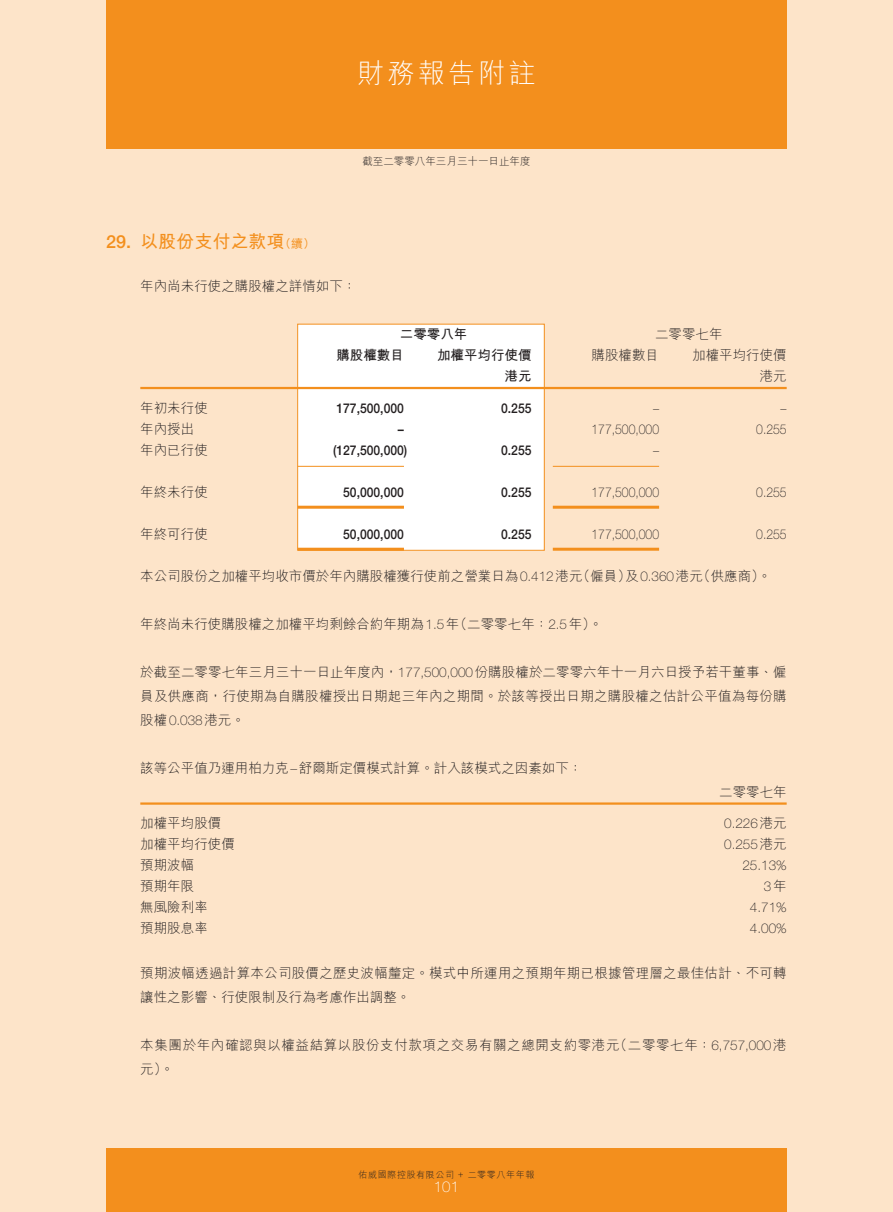
<style>
.page{position:relative;width:893px;height:1212px;background:#fde4c9}
.page>*{position:absolute;margin:0;border:0;box-sizing:border-box;transform-origin:0 0}
.t1{font:27px "M Hei HK Light B5 pc H";letter-spacing:.12em;color:#fff}
.t2{font:18px "M Hei HK Bold B5 pc H";color:#f38f1d}
.t3{font:100 15px "Helvetica Neue";color:#fff}
.t4{font:13.5px/24px "M Hei HK Light B5 pc H";color:#231f20;text-align:justify}
.t5{font:13.5px/24px "M Hei HK Light B5 pc H";letter-spacing:.02em;color:#231f20}
.t6{font:500 13.5px "Helvetica Neue";color:#231f20;scale:.9 1}
.t7{font:13.5px/24px "M Hei HK Light B5 pc H";letter-spacing:.045em;color:#231f20}
.t8{font:100 13.5px "Helvetica Neue";color:#231f20;scale:.9 1}
.t9{font:100 13.5px "Helvetica Neue";color:#231f20}
.t10{font:13.5px "M Hei HK Bold B5 pc H";color:#231f20}
.t11{font:10.5px "M Hei HK Light B5 pc H";color:#231f20}
.t12{font:9px "M Hei HK Light B5 pc H";letter-spacing:.07em;color:#231f20}
.s1{font-family:"Helvetica Neue";font-weight:500}
.s2{font-family:"M Hei HK Medium B5 pc H";font-size:12px}
.s3{font-family:"Helvetica Neue";font-weight:100}
.s4{font-family:"M Hei HK Light B5 pc H";font-weight:400}
</style>
<div class="page">
<div style="left:106px;top:0;width:681px;height:149px;background:#f38f1d"></div>
<div style="left:106px;top:1148px;width:681px;height:64px;background:#f38f1d"></div>
<div style="left:298px;top:324px;width:246px;height:226px;background:#fff"></div>
<div style="left:297px;top:324px;width:248px;height:227px;border:1px solid #f38f1d"></div>
<hr style="left:140px;top:387px;width:647px;height:2px;background:#f38f1d">
<hr style="left:140px;top:802px;width:647px;height:3px;background:#f38f1d">
<hr style="left:298px;top:466px;width:106px;height:1px;background:#f38f1d">
<hr style="left:553px;top:466px;width:106px;height:1px;background:#f38f1d">
<hr style="left:298px;top:506px;width:106px;height:3px;background:#f38f1d">
<hr style="left:553px;top:506px;width:106px;height:3px;background:#f38f1d">
<hr style="left:298px;top:548px;width:106px;height:3px;background:#f38f1d">
<hr style="left:553px;top:548px;width:106px;height:3px;background:#f38f1d">
<h1 class="t1" style="left:357px;top:63px;width:180px">財務報告附註</h1>
<p class="t11" style="left:362px;top:157px;width:169px">截至二零零八年三月三十一日止年度</p>
<h2 class="t2" style="left:106px;top:234px;width:210px"><span class="s1">29.</span> 以股份支付之款項<span class="s2">（續）</span></h2>
<p class="t4" style="left:140px;top:276px;width:218px">年內尚未行使之購股權之詳情如下：</p>
<p class="t10" style="left:400px;top:329px;width:69px">二零零八年</p>
<p class="t4" style="left:655px;top:324px;width:69px">二零零七年</p>
<p class="t10" style="left:336px;top:350px;width:69px">購股權數目</p>
<p class="t10" style="left:437px;top:350px;width:96px">加權平均行使價</p>
<p class="t4" style="left:592px;top:345px;width:69px">購股權數目</p>
<p class="t4" style="left:692px;top:345px;width:96px">加權平均行使價</p>
<p class="t10" style="left:504px;top:371px;width:28px">港元</p>
<p class="t4" style="left:760px;top:366px;width:28px">港元</p>
<p class="t4" style="left:140px;top:397px;width:69px">年初未行使</p>
<p class="t6" style="left:336px;top:403px;width:77px">177,500,000</p>
<p class="t6" style="left:501px;top:403px;width:35px">0.255</p>
<p class="t8" style="left:653px;top:403px;width:8px">–</p>
<p class="t8" style="left:781px;top:403px;width:8px">–</p>
<p class="t4" style="left:140px;top:418px;width:56px">年內授出</p>
<p class="t6" style="left:398px;top:424px;width:8px">–</p>
<p class="t8" style="left:592px;top:424px;width:77px">177,500,000</p>
<p class="t8" style="left:756px;top:424px;width:35px">0.255</p>
<p class="t4" style="left:140px;top:439px;width:69px">年內已行使</p>
<p class="t6" style="left:333px;top:445px;width:84px">(127,500,000)</p>
<p class="t6" style="left:501px;top:445px;width:35px">0.255</p>
<p class="t8" style="left:653px;top:445px;width:8px">–</p>
<p class="t4" style="left:140px;top:481px;width:69px">年終未行使</p>
<p class="t6" style="left:343px;top:487px;width:69px">50,000,000</p>
<p class="t6" style="left:501px;top:487px;width:35px">0.255</p>
<p class="t8" style="left:592px;top:487px;width:77px">177,500,000</p>
<p class="t8" style="left:756px;top:487px;width:35px">0.255</p>
<p class="t4" style="left:140px;top:523px;width:69px">年終可行使</p>
<p class="t6" style="left:343px;top:529px;width:69px">50,000,000</p>
<p class="t6" style="left:501px;top:529px;width:35px">0.255</p>
<p class="t8" style="left:592px;top:529px;width:77px">177,500,000</p>
<p class="t8" style="left:756px;top:529px;width:35px">0.255</p>
<p class="t4" style="left:140px;top:565px;width:633px">本公司股份之加權平均收市價於年內購股權獲行使前之營業日為<span class="s3">0.412</span>港元（僱員）及<span class="s3">0.360</span>港元（供應商）。</p>
<p class="t4" style="left:140px;top:613px;width:464px">年終尚未行使購股權之加權平均剩餘合約年期為<span class="s3">1.5</span>年（二零零七年：<span class="s3">2.5</span>年）。</p>
<p class="t4" style="left:140px;top:661px;width:648px">於截至二零零七年三月三十一日止年度內，<span class="s3">177,500,000</span>份購股權於二零零六年十一月六日授予若干董事、僱員及供應商，行使期為自購股權授出日期起三年內之期間。於該等授出日期之購股權之估計公平值為每份購股權<span class="s3">0.038</span>港元。</p>
<p class="t4" style="left:140px;top:757px;width:444px">該等公平值乃運用柏力克<span class="s3">–</span>舒爾斯定價模式計算。計入該模式之因素如下：</p>
<p class="t4" style="left:719px;top:781px;width:69px">二零零七年</p>
<p class="t4" style="left:140px;top:813px;width:83px">加權平均股價</p>
<p class="t9" style="left:724px;top:819px;width:64px">0.226<span class="s4">港元</span></p>
<p class="t4" style="left:140px;top:834px;width:96px">加權平均行使價</p>
<p class="t9" style="left:724px;top:840px;width:64px">0.255<span class="s4">港元</span></p>
<p class="t4" style="left:140px;top:855px;width:56px">預期波幅</p>
<p class="t9" style="left:742px;top:861px;width:46px">25.13%</p>
<p class="t4" style="left:140px;top:876px;width:56px">預期年限</p>
<p class="t9" style="left:764px;top:882px;width:24px">3<span class="s4">年</span></p>
<p class="t4" style="left:140px;top:897px;width:69px">無風險利率</p>
<p class="t9" style="left:750px;top:903px;width:38px">4.71%</p>
<p class="t4" style="left:140px;top:918px;width:69px">預期股息率</p>
<p class="t9" style="left:750px;top:924px;width:38px">4.00%</p>
<p class="t5" style="left:140px;top:963px;width:648px">預期波幅透過計算本公司股價之歷史波幅釐定。模式中所運用之預期年期已根據管理層之最佳估計、不可轉讓性之影響、行使限制及行為考慮作出調整。</p>
<p class="t7" style="left:140px;top:1035px;width:648px">本集團於年內確認與以權益結算以股份支付款項之交易有關之總開支約零港元（二零零七年：<span class="s3">6,757,000</span>港元）。</p>
<p class="t12" style="left:358px;top:1171px;width:177px">佑威國際控股有限公司 + 二零零八年年報</p>
<p class="t3" style="left:434px;top:1181px;width:27px">101</p>
</div>
